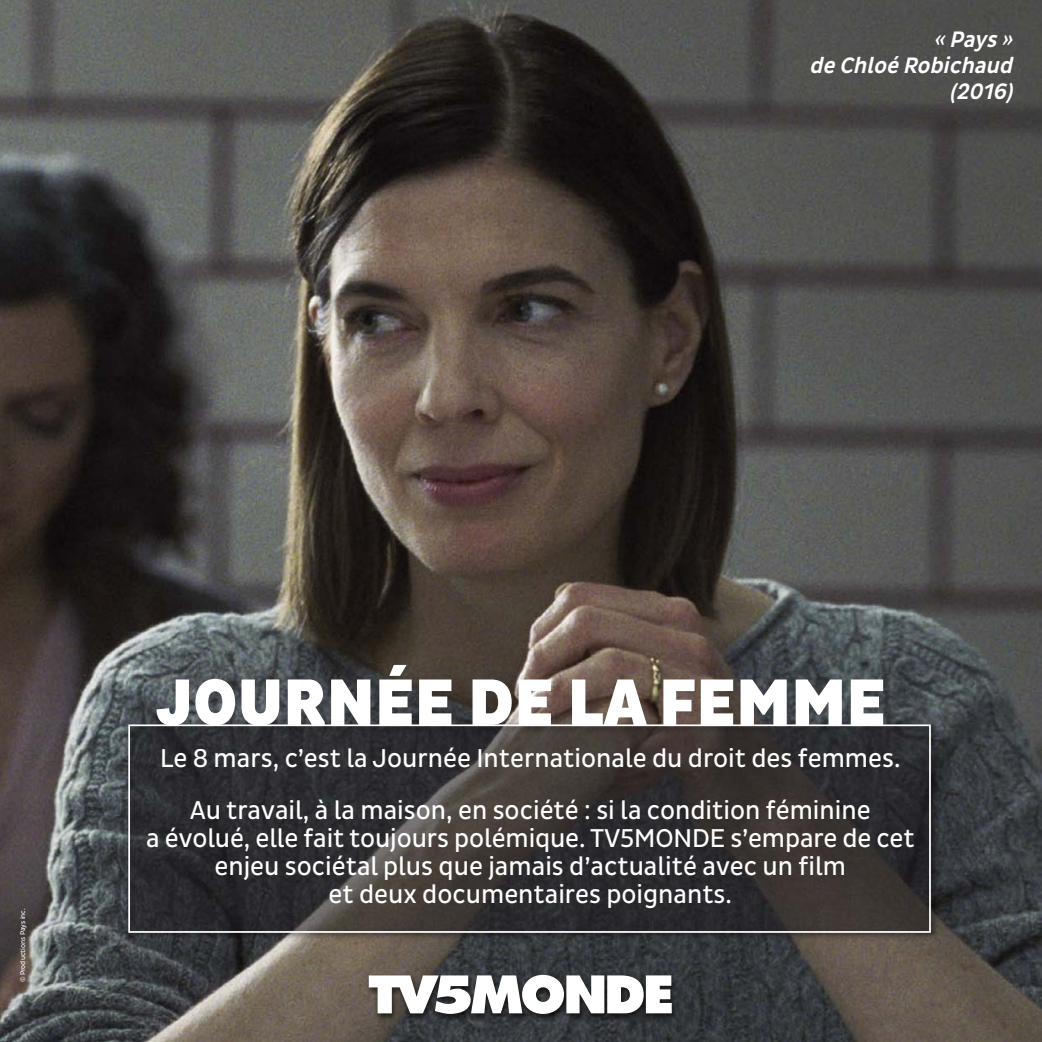
<style>
.page{position:relative;width:1042px;height:1042px;background:#fff}
.page>*{position:absolute;margin:0;border:0;box-sizing:border-box;transform-origin:0 0}
.t1{font:900 66.85px "Pluto Sans Cond";color:#fff}
.t2{font:26.25px/28px "Pluto Sans Cond";color:#fff;text-align:center}
.t3{font:italic 500 22.75px/26.2px "Pluto Sans Cond";color:#fff;text-align:right}
.t4{font:7px "Pluto Sans Cond";color:#fff}
</style>
<div class="page">
<img style="left:0;top:0;width:1042px;height:1042px">
<img style="left:342px;top:960px;width:373px;height:82px">
<svg style="left:369px;top:975px;width:303px;height:39px"></svg>
<img style="left:121px;top:716px;width:822px;height:230px">
<img style="left:131px;top:727px;width:797px;height:203px">
<div style="left:128px;top:724px;width:803px;height:209px;border:2px solid #fff"></div>
<p class="t3" style="left:809px;top:26px;width:208px">« Pays »<br>de Chloé Robichaud (2016)</p>
<p class="t4" style="left:20px;top:982px;width:76px;rotate:-90deg">© Productions Pays inc.</p>
<h1 class="t1" style="left:156px;top:663px;width:731px">JOURNÉE DE LA FEMME</h1>
<p class="t2" style="left:160px;top:734px;width:742px;line-height:52.5px">Le 8 mars, c’est la Journée Internationale du droit des femmes.<br>Au travail, à la maison, en société : si la condition féminine</p>
<p class="t2" style="left:146px;top:826px;width:770px">a évolué, elle fait toujours polémique. TV5MONDE s’empare de cet enjeu sociétal plus que jamais d’actualité avec un film<br>et deux documentaires poignants.</p>
</div>
